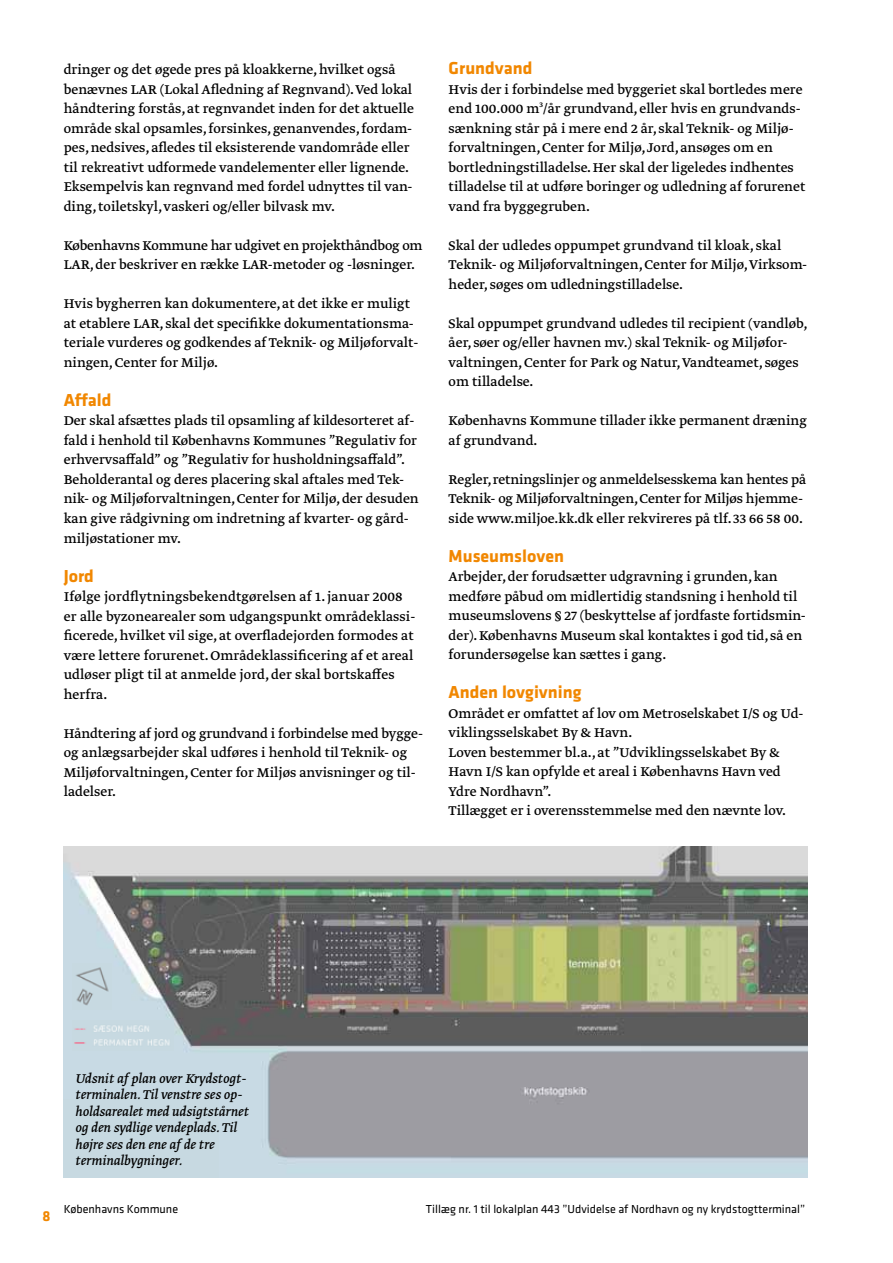
<style>
.page{position:relative;width:893px;height:1263px;background:#fff}
.page>*{position:absolute;margin:0;border:0;box-sizing:border-box;transform-origin:0 0}
.t1{font:700 18px "Klavika";color:#f18700}
.t2{font:15px/19.5px "Greta Text";color:#000}
.t3{font:italic 15px/16.5px "Greta Text";color:#000}
.t4{font:700 15px "Klavika";color:#f18700}
.t5{font:12px "Klavika";color:#000}
</style>
<div class="page">
<img style="left:64px;top:847px;width:744px;height:331px">
<img style="left:72px;top:964px;width:39px;height:45px">
<img style="left:73px;top:1021px;width:100px;height:29px">
<div style="left:64px;top:1100px;width:155px;height:78px;background:#c7d9e1"></div>
<p class="t2" style="left:64px;top:61px;width:352px">dringer og det øgede pres på kloakkerne, hvilket også benævnes LAR (Lokal Afledning af Regnvand). Ved lokal håndtering forstås, at regnvandet inden for det aktuelle område skal opsamles, forsinkes, genanvendes, fordam&shy;pes, nedsives, afledes til eksisterende vandområde eller til rekreativt udformede vandelementer eller lignende.<br>Eksempelvis kan regnvand med fordel udnyttes til van&shy;ding, toiletskyl, vaskeri og/eller bilvask mv.</p>
<p class="t2" style="left:64px;top:236px;width:360px">Københavns Kommune har udgivet en projekthåndbog om<br>LAR, der beskriver en række LAR-metoder og -løsninger.</p>
<p class="t2" style="left:64px;top:295px;width:356px">Hvis bygherren kan dokumentere, at det ikke er muligt at etablere LAR, skal det specifikke dokumentationsma&shy;teriale vurderes og godkendes af Teknik- og Miljøforvalt&shy;ningen, Center for Miljø.</p>
<p class="t1" style="left:64px;top:393px;width:49px">Affald</p>
<p class="t2" style="left:64px;top:412px;width:356px">Der skal afsættes plads til opsamling af kildesorteret af&shy;fald i henhold til Københavns Kommunes ”Regulativ for erhvervsaffald” og ”Regulativ for husholdningsaffald”.<br>Beholderantal og deres placering skal aftales med Tek&shy;nik- og Miljøforvaltningen, Center for Miljø, der desuden kan give rådgivning om indretning af kvarter- og gård&shy;miljøstationer mv.</p>
<p class="t1" style="left:64px;top:568px;width:32px">Jord</p>
<p class="t2" style="left:64px;top:587px;width:353px">Ifølge jordflytningsbekendtgørelsen af 1. januar 2008 er alle byzonearealer som udgangspunkt områdeklassi&shy;ficerede, hvilket vil sige, at overfladejorden formodes at være lettere forurenet. Områdeklassificering af et areal udløser pligt til at anmelde jord, der skal bortskaffes herfra.</p>
<p class="t2" style="left:64px;top:724px;width:361px">Håndtering af jord og grundvand i forbindelse med bygge&shy;og anlægsarbejder skal udføres i henhold til Teknik- og Miljøforvaltningen, Center for Miljøs anvisninger og til&shy;ladelser.</p>
<p class="t1" style="left:449px;top:61px;width:85px">Grundvand</p>
<p class="t2" style="left:449px;top:80px;width:358px">Hvis der i forbindelse med byggeriet skal bortledes mere end 100.000 m³/år grundvand, eller hvis en grundvands&shy;sænkning står på i mere end 2 år, skal Teknik- og Miljø&shy;forvaltningen, Center for Miljø, Jord, ansøges om en bortledningstilladelse. Her skal der ligeledes indhentes tilladelse til at udføre boringer og udledning af forurenet vand fra byggegruben.</p>
<p class="t2" style="left:449px;top:236px;width:360px">Skal der udledes oppumpet grundvand til kloak, skal<br>Teknik- og Miljøforvaltningen, Center for Miljø, Virksom&shy;heder, søges om udledningstilladelse.</p>
<p class="t2" style="left:449px;top:314px;width:361px">Skal oppumpet grundvand udledes til recipient (vandløb, åer, søer og/eller havnen mv.) skal Teknik- og Miljøfor&shy;valtningen, Center for Park og Natur, Vandteamet, søges om tilladelse.</p>
<p class="t2" style="left:449px;top:412px;width:360px">Københavns Kommune tillader ikke permanent dræning af grundvand.</p>
<p class="t2" style="left:449px;top:470px;width:359px">Regler, retningslinjer og anmeldelsesskema kan hentes på<br>Teknik- og Miljøforvaltningen, Center for Miljøs hjemme&shy;side www.miljoe.kk.dk eller rekvireres på tlf. 33 66 58 00.</p>
<p class="t1" style="left:449px;top:549px;width:117px">Museumsloven</p>
<p class="t2" style="left:449px;top:568px;width:359px">Arbejder, der forudsætter udgravning i grunden, kan medføre påbud om midlertidig standsning i henhold til museumslovens § 27 (beskyttelse af jordfaste fortidsmin&shy;der). Københavns Museum skal kontaktes i god tid, så en forundersøgelse kan sættes i gang.</p>
<p class="t1" style="left:449px;top:685px;width:134px">Anden lovgivning</p>
<p class="t2" style="left:449px;top:704px;width:356px">Området er omfattet af lov om Metroselskabet I/S og Ud&shy;viklingsselskabet By &amp; Havn.<br>Loven bestemmer bl.a., at ”Udviklingsselskabet By &amp; Havn I/S kan opfylde et areal i Københavns Havn ved Ydre Nordhavn”.<br>Tillægget er i overensstemmelse med den nævnte lov.</p>
<p class="t4" style="left:43px;top:1210px;width:10px">8</p>
<p class="t3" style="left:75px;top:1070px;width:175px">Udsnit af plan over Krydstogt&shy;terminalen. Til venstre ses op&shy;holdsarealet med udsigtstårnet og den sydlige vendeplads. Til højre ses den ene af de tre terminalbygninger.</p>
<p class="t5" style="left:64px;top:1204px;width:116px">Københavns Kommune</p>
<p class="t5" style="left:426px;top:1204px;width:381px">Tillæg nr. 1 til lokalplan 443 ”Udvidelse af Nordhavn og ny krydstogtterminal”</p>
</div>
